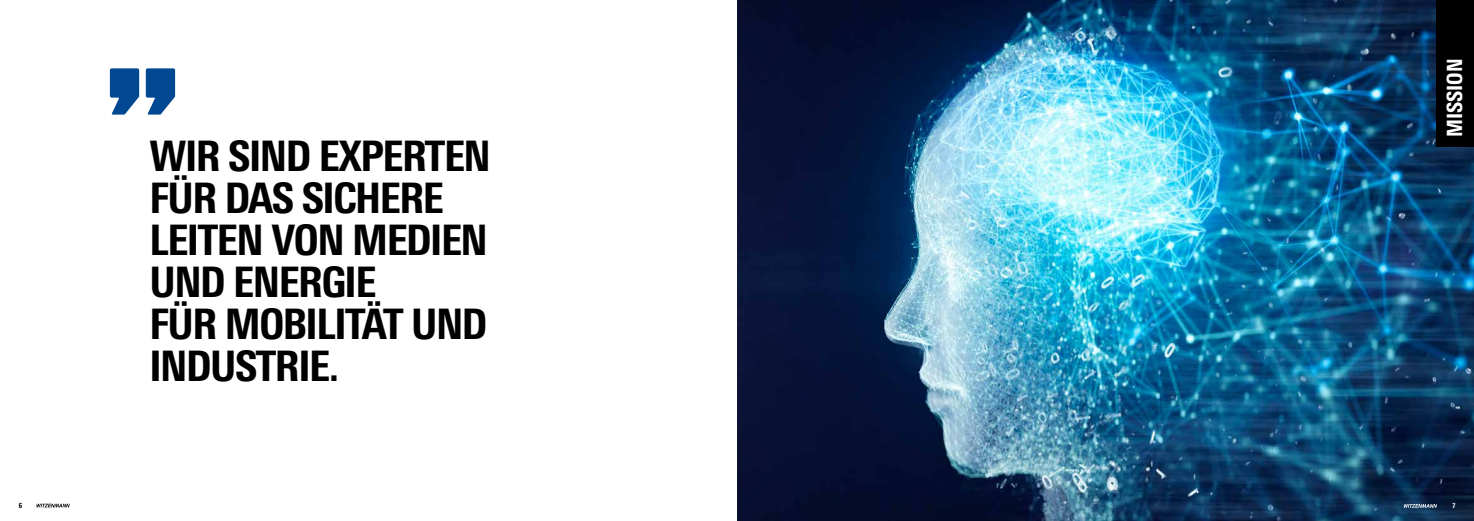
<style>
.page{position:relative;width:1474px;height:521px;background:#fff}
.page>*{position:absolute;margin:0;border:0;box-sizing:border-box;transform-origin:0 0}
.t1{font:201.78px "Prototype";color:#004891}
.t2{font:800 condensed 42px/42px "Univers Next Pro";letter-spacing:-.035em;color:#000}
.t3{font:800 condensed 21px "Univers Next Pro";color:#fff}
.t4{font:800 condensed 7px "Univers Next Pro";color:#000}
.t5{font:800 condensed 7px "Univers Next Pro";color:#fff}
</style>
<div class="page">
<svg style="left:37px;top:504px;width:33px;height:3px"></svg>
<img style="left:737px;top:0;width:736px;height:521px">
<div style="left:1436px;top:0;width:37px;height:146px;background:#000"></div>
<svg style="left:1403px;top:504px;width:33px;height:4px"></svg>
<p class="t4" style="left:19px;top:501px;width:5px">6</p>
<h1 class="t1" style="left:102px;top:21px;width:82px">”</h1>
<p class="t3" style="left:1441px;top:137px;width:80px;rotate:-90deg">MISSION</p>
<p class="t2" style="left:149px;top:135px;width:343px">WIR SIND EXPERTEN<br>FÜR DAS SICHERE<br>LEITEN VON MEDIEN<br>UND ENERGIE<br>FÜR MOBILITÄT UND<br>INDUSTRIE.</p>
<p class="t5" style="left:1452px;top:501px;width:5px">7</p>
</div>
